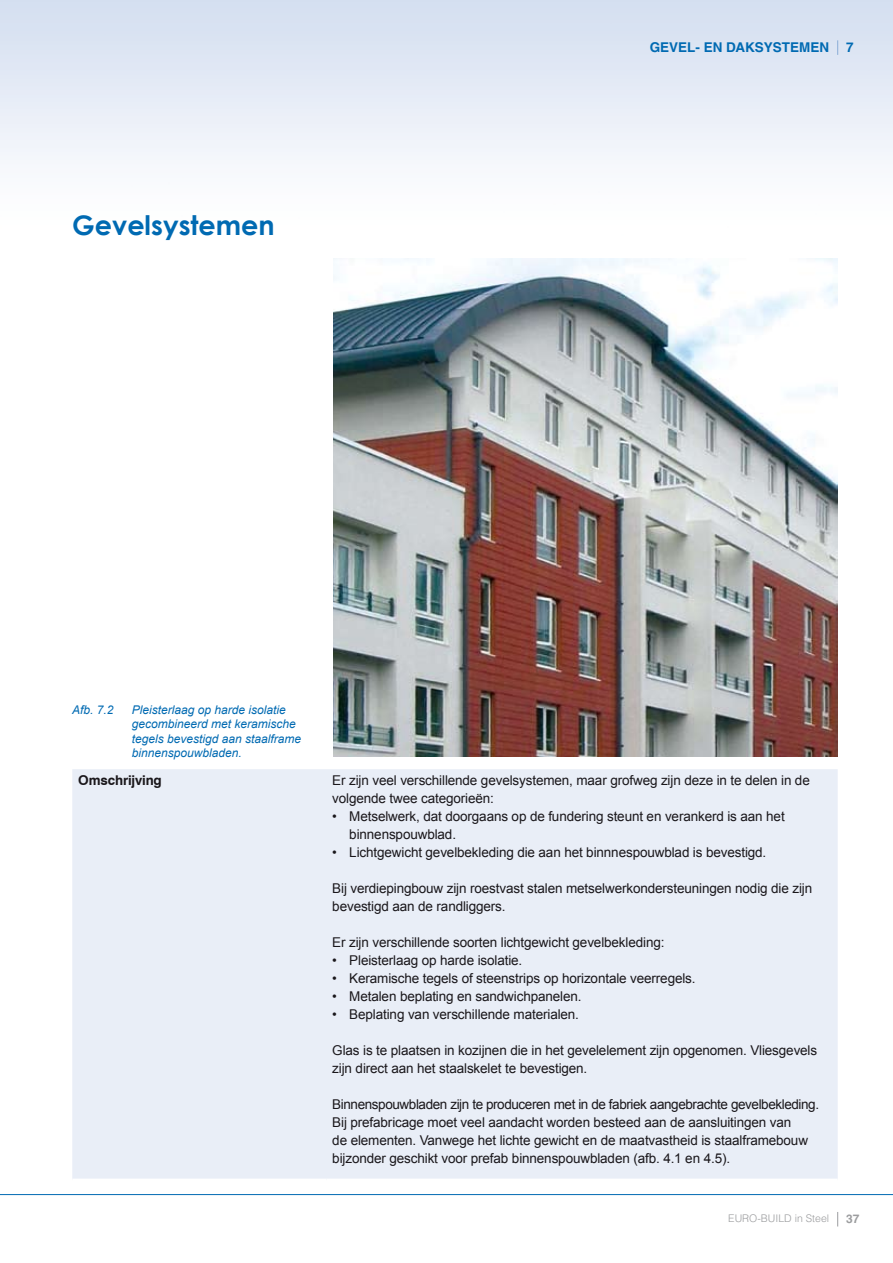
<style>
.page{position:relative;width:893px;height:1263px;background:#fff}
.page>*{position:absolute;margin:0;border:0;box-sizing:border-box;transform-origin:0 0}
.t1{font:700 27px "Century Gothic";color:#006ab2}
.t2{font:13.5px/18px "Arial";letter-spacing:-.01em;color:#1a171b}
.t3{font:700 13.5px "Helvetica";color:#006ab2}
.t4{font:700 13.5px "Swiss 721 BT";letter-spacing:-.01em;color:#1a171b}
.t5{font:italic 12px/14.4px "Arial";color:#006ab2}
.t6{font:700 12px "Helvetica";color:#9c9d9f}
.t7{font:300 10.5px "Helvetica";color:#9c9d9f}
</style>
<div class="page">
<svg style="left:837px;top:1212px;width:1px;height:14px"></svg>
<hr style="left:0;top:1194px;width:893px;height:1px;background:#006ab2">
<svg style="left:837px;top:40px;width:1px;height:15px"></svg>
<img style="left:333px;top:259px;width:505px;height:498px">
<div style="left:72px;top:769px;width:766px;height:409px;background:#e9eef7"></div>
<h1 class="t1" style="left:72px;top:209px;width:204px">Gevelsystemen</h1>
<p class="t5" style="left:72px;top:702px;width:43px">Afb. 7.2</p>
<p class="t5" style="left:132px;top:702px;width:171px">Pleisterlaag op harde isolatie gecombineerd met keramische tegels bevestigd aan staalframe binnenspouwbladen.</p>
<p class="t3" style="left:650px;top:39px;width:181px">GEVEL- EN DAKSYSTEMEN</p>
<p class="t3" style="left:846px;top:39px;width:9px">7</p>
<p class="t4" style="left:78px;top:772px;width:85px">Omschrijving</p>
<p class="t2" style="left:332px;top:771px;width:479px">Er zijn veel verschillende gevelsystemen, maar grofweg zijn deze in te delen in de volgende twee categorieën:</p>
<p class="t2" style="left:349px;top:807px;width:437px;text-indent:-17px">• Metselwerk, dat doorgaans op de fundering steunt en verankerd is aan het binnenspouwblad.</p>
<p class="t2" style="left:332px;top:843px;width:436px">• Lichtgewicht gevelbekleding die aan het binnnespouwblad is bevestigd.</p>
<p class="t2" style="left:332px;top:879px;width:481px">Bij verdiepingbouw zijn roestvast stalen metselwerkondersteuningen nodig die zijn bevestigd aan de randliggers.</p>
<p class="t2" style="left:332px;top:933px;width:334px">Er zijn verschillende soorten lichtgewicht gevelbekleding:</p>
<p class="t2" style="left:332px;top:951px;width:192px">• Pleisterlaag op harde isolatie.</p>
<p class="t2" style="left:332px;top:969px;width:365px">• Keramische tegels of steenstrips op horizontale veerregels.</p>
<p class="t2" style="left:332px;top:987px;width:251px">• Metalen beplating en sandwichpanelen.</p>
<p class="t2" style="left:332px;top:1005px;width:248px">• Beplating van verschillende materialen.</p>
<p class="t2" style="left:332px;top:1041px;width:486px">Glas is te plaatsen in kozijnen die in het gevelelement zijn opgenomen. Vliesgevels zijn direct aan het staalskelet te bevestigen.</p>
<p class="t2" style="left:332px;top:1095px;width:488px">Binnenspouwbladen zijn te produceren met in de fabriek aangebrachte gevelbekleding.<br>Bij prefabricage moet veel aandacht worden besteed aan de aansluitingen van<br>de elementen. Vanwege het lichte gewicht en de maatvastheid is staalframebouw bijzonder geschikt voor prefab binnenspouwbladen (afb. 4.1 en 4.5).</p>
<p class="t7" style="left:728px;top:1212px;width:102px">EURO-BUILD in Steel</p>
<p class="t6" style="left:846px;top:1211px;width:15px">37</p>
</div>
